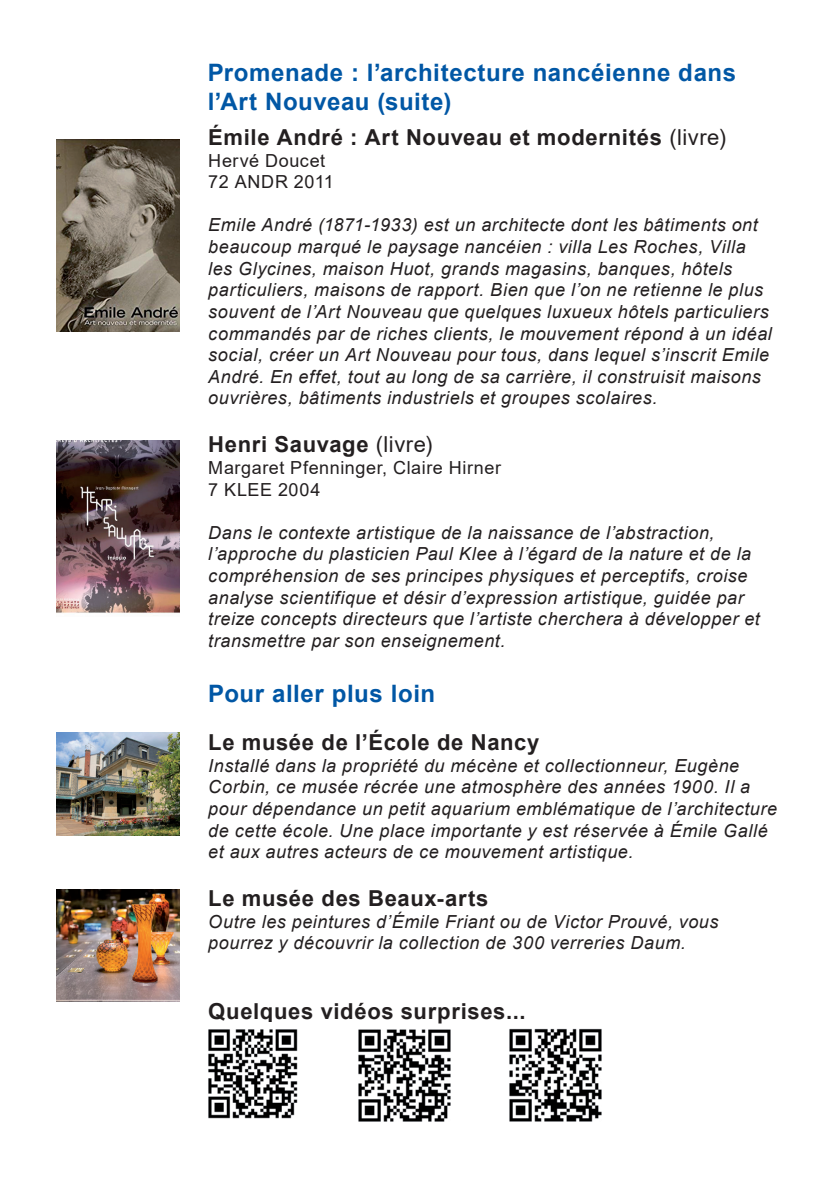
<style>
.page{position:relative;width:840px;height:1191px;background:#fff}
.page>*{position:absolute;margin:0;border:0;box-sizing:border-box;transform-origin:0 0}
.t1{font:700 24px/28.8px "Arial";letter-spacing:.025em;color:#0157a5}
.t2{font:700 22px "Arial";letter-spacing:.03em;color:#231f20}
.t3{font:italic 18px/21.6px "Arial";letter-spacing:.03em;color:#231f20}
.t4{font:18px/21.6px "Arial";letter-spacing:.03em;color:#231f20}
.s1{font-weight:400}
</style>
<div class="page">
<img style="left:57px;top:139px;width:122px;height:193px">
<img style="left:57px;top:440px;width:122px;height:174px">
<img style="left:57px;top:732px;width:122px;height:103px">
<img style="left:57px;top:889px;width:122px;height:112px">
<img style="left:358px;top:1029px;width:93px;height:93px">
<img style="left:509px;top:1028px;width:93px;height:94px">
<img style="left:208px;top:1029px;width:90px;height:90px">
<h1 class="t1" style="left:207px;top:59px;width:529px">Promenade : l’architecture nancéienne dans l’Art Nouveau (suite)</h1>
<p class="t2" style="left:208px;top:122px;width:519px">Émile André : Art Nouveau et modernités <span class="s1">(livre)</span></p>
<p class="t4" style="left:208px;top:149px;width:127px">Hervé Doucet<br>72 ANDR 2011</p>
<p class="t3" style="left:208px;top:215px;width:565px">Emile André (1871-1933) est un architecte dont les bâtiments ont beaucoup marqué le paysage nancéien : villa Les Roches, Villa les Glycines, maison Huot, grands magasins, banques, hôtels particuliers, maisons de rapport. Bien que l’on ne retienne le plus souvent de l’Art Nouveau que quelques luxueux hôtels particuliers commandés par de riches clients, le mouvement répond à un idéal social, créer un Art Nouveau pour tous, dans lequel s’inscrit Emile André. En effet, tout au long de sa carrière, il construisit maisons ouvrières, bâtiments industriels et groupes scolaires.</p>
<p class="t2" style="left:208px;top:429px;width:226px">Henri Sauvage <span class="s1">(livre)</span></p>
<p class="t4" style="left:208px;top:457px;width:294px">Margaret Pfenninger, Claire Hirner<br>7 KLEE 2004</p>
<p class="t3" style="left:208px;top:522px;width:553px">Dans le contexte artistique de la naissance de l’abstraction, l’approche du plasticien Paul Klee à l’égard de la nature et de la compréhension de ses principes physiques et perceptifs, croise analyse scientifique et désir d’expression artistique, guidée par treize concepts directeurs que l’artiste cherchera à développer et transmettre par son enseignement.</p>
<h1 class="t1" style="left:208px;top:679px;width:228px">Pour aller plus loin</h1>
<p class="t2" style="left:208px;top:727px;width:332px">Le musée de l’École de Nancy</p>
<p class="t3" style="left:208px;top:755px;width:570px">Installé dans la propriété du mécène et collectionneur, Eugène Corbin, ce musée récrée une atmosphère des années 1900. Il a pour dépendance un petit aquarium emblématique de l’architecture de cette école. Une place importante y est réservée à Émile Gallé et aux autres acteurs de ce mouvement artistique.</p>
<p class="t2" style="left:208px;top:883px;width:281px">Le musée des Beaux-arts</p>
<p class="t3" style="left:208px;top:911px;width:511px">Outre les peintures d’Émile Friant ou de Victor Prouvé, vous pourrez y découvrir la collection de 300 verreries Daum.</p>
<p class="t2" style="left:208px;top:995px;width:319px">Quelques vidéos surprises...</p>
</div>
